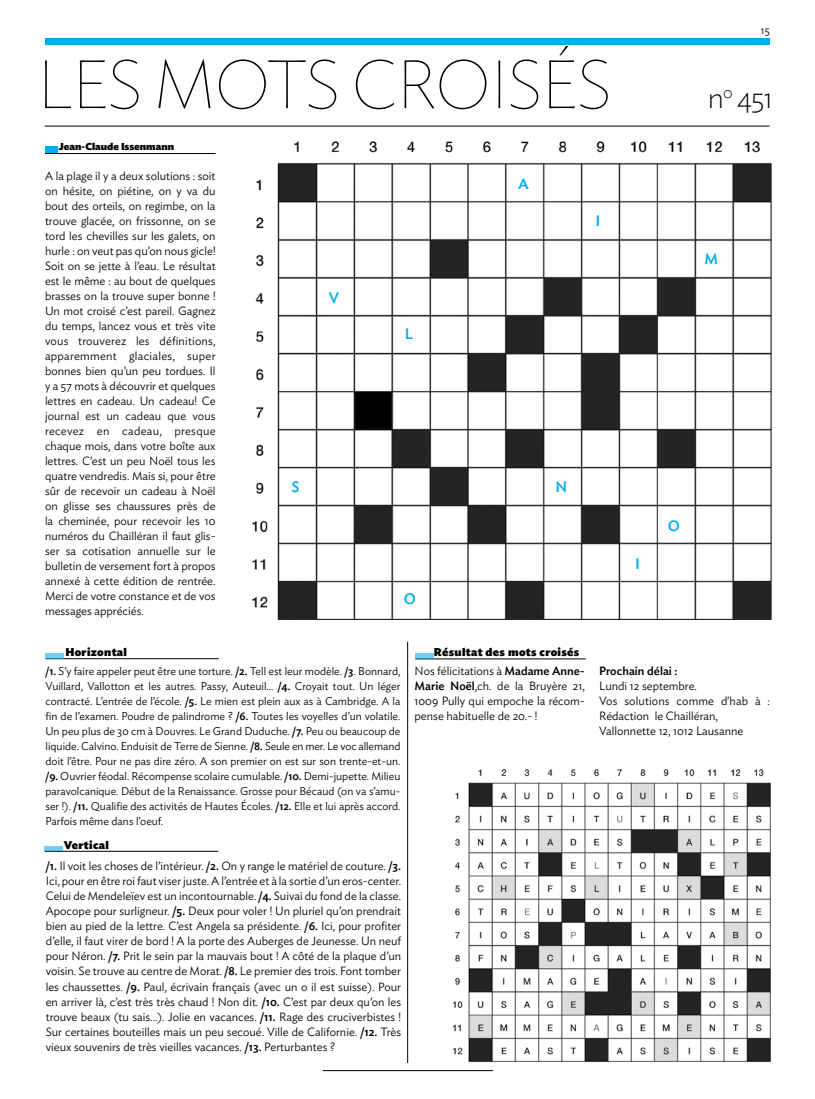
<style>
.page{position:relative;width:815px;height:1099px;background:#fff}
.page>*{position:absolute;margin:0;border:0;box-sizing:border-box;transform-origin:0 0}
.t1{font:100 67.5px "Ideal Sans";letter-spacing:-.01em;color:#000}
.t2{font:200 30px "Ideal Sans";color:#000}
.t3{font:500 15px "Ideal Sans";color:#00aeef}
.t4{font:300 11.88px/15px "Ideal Sans";color:#000;text-align:justify}
.t5{font:500 11.88px "Ideal Sans";color:#000}
.t6{font:300 11.25px/15px "Ideal Sans";color:#000;text-align:justify}
.t7{font:900 11.25px "Ideal Sans";letter-spacing:.03em;color:#000}
.t8{font:900 10px "Ideal Sans";color:#000}
.s1{font-weight:500}
</style>
<div class="page">
<hr style="left:323px;top:1070px;width:170px;height:1px;background:#000">
<div style="left:45px;top:39px;width:725px;height:6px;background:#00aeef"></div>
<hr style="left:45px;top:126px;width:725px;height:1px;background:#000">
<hr style="left:46px;top:658px;width:173px;height:1px;background:#000">
<div style="left:46px;top:652px;width:18px;height:6px;background:#6ed0f5"></div>
<hr style="left:45px;top:851px;width:173px;height:1px;background:#000">
<div style="left:45px;top:846px;width:18px;height:5px;background:#6ed0f5"></div>
<hr style="left:407px;top:641px;width:1px;height:421px;background:#000">
<hr style="left:415px;top:658px;width:171px;height:1px;background:#000">
<div style="left:415px;top:653px;width:18px;height:5px;background:#6ed0f5"></div>
<div style="left:45px;top:146px;width:13px;height:6px;background:#00aeef"></div>
<hr style="left:45px;top:153px;width:171px;height:1px;background:#000">
<img style="left:452px;top:769px;width:319px;height:293px">
<img style="left:252px;top:141px;width:520px;height:478px">
<div style="left:518px;top:177px;width:21px;height:19px;background:#fff"></div>
<div style="left:329px;top:291px;width:20px;height:19px;background:#fff"></div>
<div style="left:405px;top:327px;width:20px;height:19px;background:#fff"></div>
<div style="left:291px;top:479px;width:21px;height:19px;background:#fff"></div>
<div style="left:595px;top:214px;width:21px;height:18px;background:#fff"></div>
<div style="left:705px;top:252px;width:20px;height:19px;background:#fff"></div>
<div style="left:555px;top:479px;width:21px;height:19px;background:#fff"></div>
<div style="left:404px;top:592px;width:20px;height:19px;background:#fff"></div>
<div style="left:668px;top:518px;width:20px;height:19px;background:#fff"></div>
<div style="left:635px;top:557px;width:21px;height:18px;background:#fff"></div>
<h1 class="t1" style="left:37px;top:32px;width:576px">LES MOTS CROISÉS</h1>
<p class="t8" style="left:59px;top:138px;width:117px">Jean-Claude Issenmann</p>
<p class="t4" style="left:45px;top:167px;width:172px">A la plage il y a deux solutions : soit on hésite, on piétine, on y va du bout des orteils, on regimbe, on la trouve glacée, on frissonne, on se tord les chevilles sur les galets, on hurle : on veut pas qu’on nous gicle!<br>Soit on se jette à l’eau. Le résultat est le même : au bout de quelques brasses on la trouve super bonne !<br>Un mot croisé c’est pareil. Gagnez du temps, lancez vous et très vite vous trouverez les définitions, apparemment glaciales, super bonnes bien qu’un peu tordues. Il y a 57 mots à découvrir et quelques lettres en cadeau. Un cadeau! Ce journal est un cadeau que vous recevez en cadeau, presque chaque mois, dans votre boîte aux lettres. C’est un peu Noël tous les quatre vendredis. Mais si, pour être sûr de recevoir un cadeau à Noël on glisse ses chaussures près de la cheminée, pour recevoir les 10 numéros du Chailléran il faut glis&shy;ser sa cotisation annuelle sur le bulletin de versement fort à propos annexé à cette édition de rentrée.<br>Merci de votre constance et de vos messages appréciés.</p>
<p class="t3" style="left:518px;top:172px;width:12px">A</p>
<p class="t3" style="left:329px;top:286px;width:12px">V</p>
<p class="t3" style="left:405px;top:322px;width:10px">L</p>
<p class="t3" style="left:291px;top:475px;width:10px">S</p>
<p class="t3" style="left:404px;top:587px;width:14px">O</p>
<p class="t3" style="left:555px;top:475px;width:13px">N</p>
<p class="t7" style="left:65px;top:642px;width:63px">Horizontal</p>
<p class="t7" style="left:434px;top:642px;width:147px">Résultat des mots croisés</p>
<p class="t3" style="left:595px;top:209px;width:6px">I</p>
<p class="t3" style="left:635px;top:552px;width:6px">I</p>
<p class="t6" style="left:761px;top:22px;width:11px">15</p>
<h2 class="t2" style="left:708px;top:74px;width:66px">n<sup>o</sup> 451</h2>
<p class="t3" style="left:705px;top:247px;width:15px">M</p>
<p class="t3" style="left:668px;top:514px;width:14px">O</p>
<p class="t6" style="left:46px;top:663px;width:356px"><span class="s1">/1.</span> S’y faire appeler peut être une torture. <span class="s1">/2.</span> Tell est leur modèle. <span class="s1">/3</span>. Bonnard, Vuillard, Vallotton et les autres. Passy, Auteuil... <span class="s1">/4.</span> Croyait tout. Un léger contracté. L’entrée de l’école. <span class="s1">/5.</span> Le mien est plein aux as à Cambridge. A la fin de l’examen. Poudre de palindrome ? <span class="s1">/6.</span> Toutes les voyelles d’un volatile.<br>Un peu plus de 30 cm à Douvres. Le Grand Duduche. <span class="s1">/7.</span> Peu ou beaucoup de liquide. Calvino. Enduisit de Terre de Sienne. <span class="s1">/8.</span> Seule en mer. Le voc allemand doit l’être. Pour ne pas dire zéro. A son premier on est sur son trente-et-un. <span class="s1">/9.</span> Ouvrier féodal. Récompense scolaire cumulable. <span class="s1">/10.</span> Demi-jupette. Milieu paravolcanique. Début de la Renaissance. Grosse pour Bécaud (on va s’amu&shy;ser !). <span class="s1">/11.</span> Qualifie des activités de Hautes Écoles. <span class="s1">/12.</span> Elle et lui après accord.<br>Parfois même dans l’oeuf.</p>
<p class="t4" style="left:46px;top:857px;width:357px"><span class="s1">/1.</span> Il voit les choses de l’intérieur. <span class="s1">/2.</span> On y range le matériel de couture. <span class="s1">/3.<br></span>Ici, pour en être roi faut viser juste. A l’entrée et à la sortie d’un eros-center.<br>Celui de Mendeleïev est un incontournable. <span class="s1">/4.</span> Suivai du fond de la classe.<br>Apocope pour surligneur. <span class="s1">/5.</span> Deux pour voler ! Un pluriel qu’on prendrait bien au pied de la lettre. C’est Angela sa présidente. <span class="s1">/6.</span> Ici, pour profiter d’elle, il faut virer de bord ! A la porte des Auberges de Jeunesse. Un neuf pour Néron. <span class="s1">/7.</span> Prit le sein par la mauvais bout ! A côté de la plaque d’un voisin. Se trouve au centre de Morat. <span class="s1">/8.</span> Le premier des trois. Font tomber les chaussettes. <span class="s1">/9.</span> Paul, écrivain français (avec un o il est suisse). Pour en arriver là, c’est très très chaud ! Non dit. <span class="s1">/10.</span> C’est par deux qu’on les trouve beaux (tu sais...). Jolie en vacances. <span class="s1">/11.</span> Rage des cruciverbistes !<br>Sur certaines bouteilles mais un peu secoué. Ville de Californie. <span class="s1">/12.</span> Très vieux souvenirs de très vieilles vacances. <span class="s1">/13.</span> Perturbantes ?</p>
<p class="t7" style="left:64px;top:835px;width:47px">Vertical</p>
<p class="t4" style="left:415px;top:662px;width:172px">Nos félicitations à <span class="s1">Madame Anne-Marie Noël</span>,ch. de la Bruyère 21, 1009 Pully qui empoche la récom&shy;pense habituelle de 20.- !</p>
<p class="t5" style="left:599px;top:662px;width:80px">Prochain délai :</p>
<p class="t4" style="left:599px;top:677px;width:172px;text-align:left">Lundi 12 septembre.<br>Vos solutions comme d'hab à :<br>Rédaction le Chailléran,<br>Vallonnette 12, 1012 Lausanne</p>
</div>
